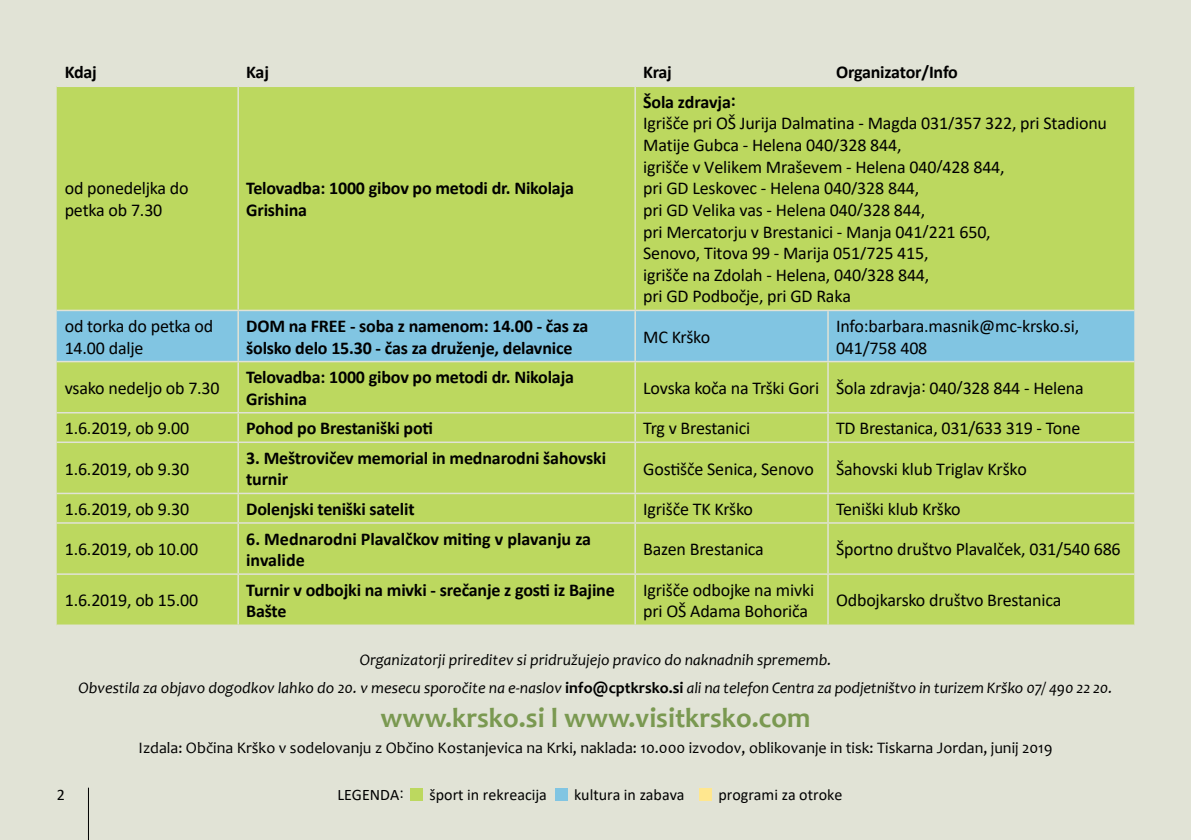
<style>
.page{position:relative;width:1191px;height:840px;background:#fff}
.page>*{position:absolute;margin:0;border:0;box-sizing:border-box;transform-origin:0 0}
.t1{font:700 28px "Candara";color:#7a9951}
.t2{font:18px/21.6px "Calibri";letter-spacing:-.01em;color:#000}
.t3{font:700 18px/21.6px "Calibri";letter-spacing:-.01em;color:#000}
.t4{font:italic 16px/28.4px "Candara";color:#000;text-align:center}
.t5{font:16px "Candara";color:#000}
.t6{font:16px "Calibri";color:#000}
.s1{font-weight:700;font-style:normal}
</style>
<div class="page">
<div style="left:0;top:0;width:1191px;height:839px;background:#e1e3d6"></div>
<div style="left:410px;top:787px;width:12px;height:12px;background:#bcd85f"></div>
<div style="left:555px;top:787px;width:12px;height:12px;background:#81c5e2"></div>
<div style="left:699px;top:787px;width:12px;height:12px;background:#ffe78f"></div>
<hr style="left:88px;top:787px;width:1px;height:52px;background:#000">
<div style="left:57px;top:87px;width:1077px;height:537px;background:#bcd85f"></div>
<div style="left:57px;top:311px;width:1077px;height:49px;background:#81c5e2"></div>
<hr style="left:237px;top:87px;width:2px;height:222px;background:#e1e3d6">
<hr style="left:634px;top:87px;width:2px;height:222px;background:#e1e3d6">
<hr style="left:57px;top:309px;width:181px;height:2px;background:#e1e3d6">
<hr style="left:238px;top:309px;width:397px;height:2px;background:#e1e3d6">
<hr style="left:237px;top:311px;width:2px;height:49px;background:#e1e3d6">
<hr style="left:635px;top:309px;width:193px;height:2px;background:#e1e3d6">
<hr style="left:634px;top:311px;width:2px;height:49px;background:#e1e3d6">
<hr style="left:828px;top:309px;width:306px;height:2px;background:#e1e3d6">
<hr style="left:827px;top:311px;width:1px;height:49px;background:#e1e3d6">
<hr style="left:57px;top:360px;width:181px;height:2px;background:#e1e3d6">
<hr style="left:238px;top:360px;width:397px;height:2px;background:#e1e3d6">
<hr style="left:237px;top:362px;width:2px;height:50px;background:#e1e3d6">
<hr style="left:635px;top:360px;width:193px;height:2px;background:#e1e3d6">
<hr style="left:634px;top:362px;width:2px;height:50px;background:#e1e3d6">
<hr style="left:828px;top:360px;width:306px;height:2px;background:#e1e3d6">
<hr style="left:827px;top:362px;width:1px;height:50px;background:#e1e3d6">
<hr style="left:57px;top:412px;width:181px;height:1px;background:#e1e3d6">
<hr style="left:238px;top:412px;width:397px;height:1px;background:#e1e3d6">
<hr style="left:237px;top:413px;width:2px;height:28px;background:#e1e3d6">
<hr style="left:635px;top:412px;width:193px;height:1px;background:#e1e3d6">
<hr style="left:634px;top:413px;width:2px;height:28px;background:#e1e3d6">
<hr style="left:828px;top:412px;width:306px;height:1px;background:#e1e3d6">
<svg style="left:827px;top:413px;width:1px;height:28px"></svg>
<hr style="left:57px;top:441px;width:181px;height:2px;background:#e1e3d6">
<hr style="left:238px;top:441px;width:397px;height:2px;background:#e1e3d6">
<hr style="left:237px;top:443px;width:2px;height:49px;background:#e1e3d6">
<hr style="left:635px;top:441px;width:193px;height:2px;background:#e1e3d6">
<hr style="left:634px;top:443px;width:2px;height:49px;background:#e1e3d6">
<hr style="left:828px;top:441px;width:306px;height:2px;background:#e1e3d6">
<hr style="left:827px;top:443px;width:1px;height:49px;background:#e1e3d6">
<hr style="left:57px;top:492px;width:181px;height:2px;background:#e1e3d6">
<hr style="left:238px;top:492px;width:397px;height:2px;background:#e1e3d6">
<hr style="left:237px;top:494px;width:2px;height:28px;background:#e1e3d6">
<hr style="left:635px;top:492px;width:193px;height:2px;background:#e1e3d6">
<hr style="left:634px;top:494px;width:2px;height:28px;background:#e1e3d6">
<hr style="left:828px;top:492px;width:306px;height:2px;background:#e1e3d6">
<svg style="left:827px;top:494px;width:1px;height:28px"></svg>
<hr style="left:57px;top:522px;width:181px;height:1px;background:#e1e3d6">
<hr style="left:238px;top:522px;width:397px;height:1px;background:#e1e3d6">
<hr style="left:237px;top:523px;width:2px;height:50px;background:#e1e3d6">
<hr style="left:635px;top:522px;width:193px;height:1px;background:#e1e3d6">
<hr style="left:634px;top:523px;width:2px;height:50px;background:#e1e3d6">
<hr style="left:828px;top:522px;width:306px;height:1px;background:#e1e3d6">
<hr style="left:827px;top:523px;width:1px;height:50px;background:#e1e3d6">
<hr style="left:57px;top:573px;width:181px;height:1px;background:#e1e3d6">
<hr style="left:238px;top:573px;width:397px;height:1px;background:#e1e3d6">
<hr style="left:237px;top:574px;width:2px;height:50px;background:#e1e3d6">
<hr style="left:635px;top:573px;width:193px;height:1px;background:#e1e3d6">
<hr style="left:634px;top:574px;width:2px;height:50px;background:#e1e3d6">
<hr style="left:828px;top:573px;width:306px;height:1px;background:#e1e3d6">
<hr style="left:827px;top:574px;width:1px;height:50px;background:#e1e3d6">
<p class="t3" style="left:65px;top:61px;width:34px">Kdaj</p>
<p class="t3" style="left:246px;top:61px;width:24px">Kaj</p>
<p class="t3" style="left:643px;top:61px;width:30px">Kraj</p>
<p class="t3" style="left:836px;top:61px;width:123px">Organizator/Info</p>
<p class="t2" style="left:65px;top:177px;width:125px">od ponedeljka do petka ob 7.30</p>
<p class="t3" style="left:246px;top:177px;width:329px">Telovadba: 1000 gibov po metodi dr. Nikolaja<br>Grishina</p>
<p class="t3" style="left:643px;top:91px;width:94px">Šola zdravja:</p>
<p class="t2" style="left:643px;top:112px;width:465px">Igrišče pri OŠ Jurija Dalmatina - Magda 031/357 322, pri Stadionu Matije Gubca - Helena 040/328 844,<br>igrišče v Velikem Mraševem - Helena 040/428 844,<br>pri GD Leskovec - Helena 040/328 844,<br>pri GD Velika vas - Helena 040/328 844,<br>pri Mercatorju v Brestanici - Manja 041/221 650,<br>Senovo, Titova 99 - Marija 051/725 415,<br>igrišče na Zdolah - Helena, 040/328 844,<br>pri GD Podbočje, pri GD Raka</p>
<p class="t2" style="left:65px;top:314px;width:150px">od torka do petka od<br>14.00 dalje</p>
<p class="t3" style="left:246px;top:315px;width:344px">DOM na FREE - soba z namenom: 14.00 - čas za šolsko delo 15.30 - čas za druženje, delavnice</p>
<p class="t2" style="left:643px;top:325px;width:68px">MC Krško</p>
<p class="t2" style="left:836px;top:314px;width:245px">Info:barbara.masnik@mc-krsko.si,<br>041/758 408</p>
<p class="t2" style="left:65px;top:376px;width:156px">vsako nedeljo ob 7.30</p>
<p class="t3" style="left:246px;top:366px;width:329px">Telovadba: 1000 gibov po metodi dr. Nikolaja<br>Grishina</p>
<p class="t2" style="left:643px;top:376px;width:442px">Lovska koča na Trški Gori Šola zdravja: 040/328 844 - Helena</p>
<p class="t2" style="left:65px;top:417px;width:126px">1.6.2019, ob 9.00</p>
<p class="t3" style="left:246px;top:417px;width:188px">Pohod po Brestaniški poti</p>
<p class="t2" style="left:643px;top:417px;width:109px">Trg v Brestanici</p>
<p class="t2" style="left:836px;top:417px;width:246px">TD Brestanica, 031/633 319 - Tone</p>
<p class="t2" style="left:65px;top:457px;width:126px">1.6.2019, ob 9.30</p>
<p class="t3" style="left:246px;top:446px;width:361px">3. Meštrovičev memorial in mednarodni šahovski turnir</p>
<p class="t2" style="left:643px;top:457px;width:385px">Gostišče Senica, Senovo Šahovski klub Triglav Krško</p>
<p class="t2" style="left:65px;top:497px;width:126px">1.6.2019, ob 9.30</p>
<p class="t3" style="left:246px;top:497px;width:170px">Dolenjski teniški satelit</p>
<p class="t2" style="left:643px;top:497px;width:111px">Igrišče TK Krško</p>
<p class="t2" style="left:836px;top:497px;width:126px">Teniški klub Krško</p>
<p class="t2" style="left:65px;top:537px;width:135px">1.6.2019, ob 10.00</p>
<p class="t3" style="left:246px;top:527px;width:346px">6. Mednarodni Plavalčkov miting v plavanju za invalide</p>
<p class="t2" style="left:643px;top:537px;width:122px">Bazen Brestanica</p>
<p class="t2" style="left:836px;top:537px;width:286px">Športno društvo Plavalček, 031/540 686</p>
<p class="t2" style="left:65px;top:589px;width:135px">1.6.2019, ob 15.00</p>
<p class="t3" style="left:246px;top:578px;width:370px">Turnir v odbojki na mivki - srečanje z gosti iz Bajine<br>Bašte</p>
<p class="t2" style="left:643px;top:578px;width:172px">Igrišče odbojke na mivki pri OŠ Adama Bohoriča</p>
<p class="t2" style="left:836px;top:589px;width:227px">Odbojkarsko društvo Brestanica</p>
<p class="t4" style="left:79px;top:645px;width:1035px">Organizatorji prireditev si pridružujejo pravico do naknadnih sprememb.<br>Obvestila za objavo dogodkov lahko do 20. v mesecu sporočite na e-naslov <span class="s1">info@cptkrsko.si</span> ali na telefon Centra za podjetništvo in turizem Krško 07/ 490 22 20.</p>
<h1 class="t1" style="left:380px;top:699px;width:431px">www.krsko.si l www.visitkrsko.com</h1>
<p class="t5" style="left:139px;top:737px;width:915px">Izdala: Občina Krško v sodelovanju z Občino Kostanjevica na Krki, naklada: 10.000 izvodov, oblikovanje in tisk: Tiskarna Jordan, junij 2019</p>
<p class="t6" style="left:57px;top:782px;width:10px">2</p>
<p class="t6" style="left:337px;top:782px;width:68px">LEGENDA:</p>
<p class="t6" style="left:429px;top:782px;width:119px">šport in rekreacija</p>
<p class="t6" style="left:574px;top:782px;width:112px">kultura in zabava</p>
<p class="t6" style="left:718px;top:782px;width:125px">programi za otroke</p>
</div>
